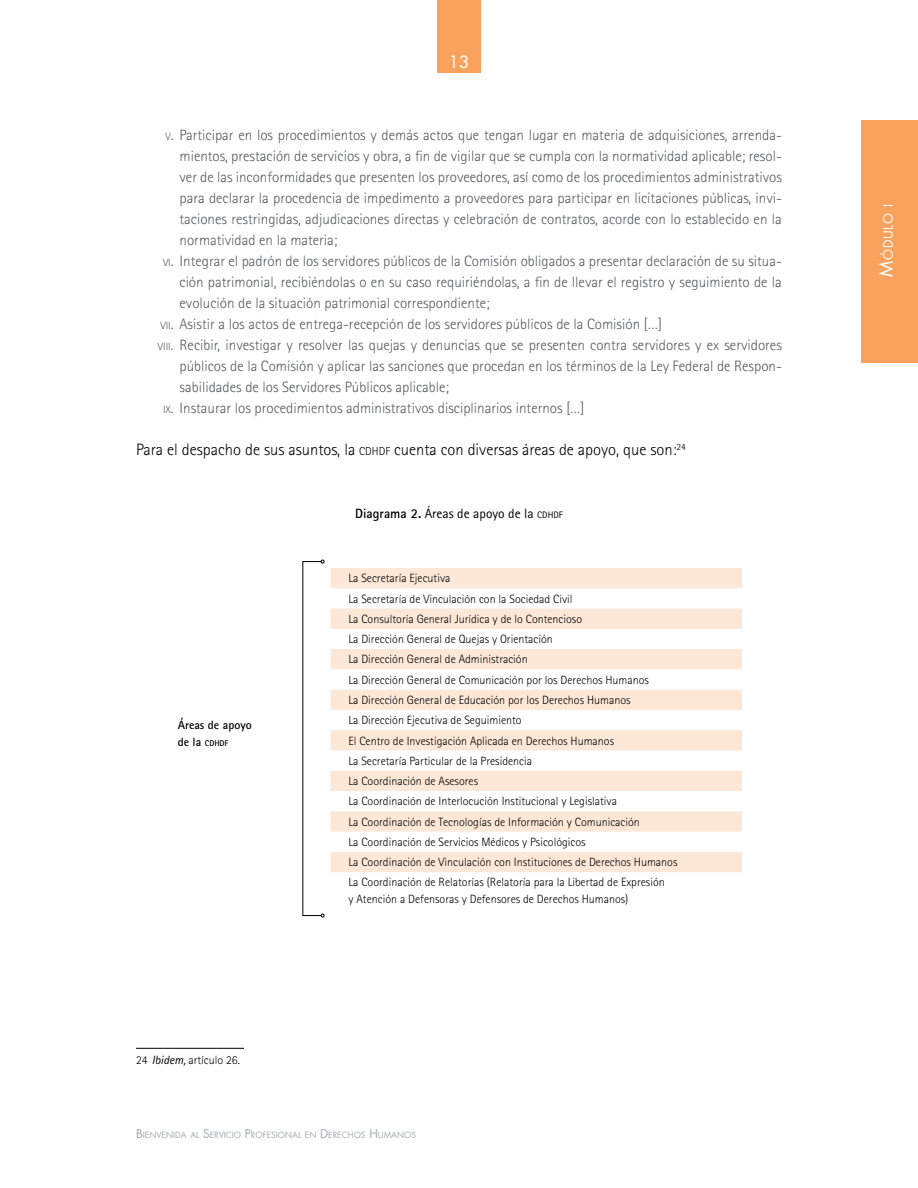
<style>
.page{position:relative;width:918px;height:1188px;background:#fff}
.page>*{position:absolute;margin:0;border:0;box-sizing:border-box;transform-origin:0 0}
.t1{font:300 16.5px "Rotis Sans Serif Std";color:#000}
.t2{font:500 16.5px "Futura Std";color:#fff}
.t3{font:300 15px "Rotis Sans Serif Std";color:#58595b}
.t4{font:13.5px "Rotis Sans Serif Std";color:#000}
.t5{font:12.6px "Futura Std";letter-spacing:.055em;color:#fff}
.t6{font:300 12px/20.2px "Rotis Sans Serif Std";color:#000}
.t7{font:300 12px "Rotis Sans Serif";color:#000}
.t8{font:700 12px "Rotis Sans Serif Std";color:#000}
.t9{font:8.4px "Futura Std";color:#a7a9ac}
.t10{font:700 8.4px "Rotis Sans Serif Std";color:#000}
.s1{font-size:10.5px}
.s2{font-size:11.55px}
.s3{font-size:12px}
.s4{font-family:"Rotis Sans Serif Std"}
.s5{font-family:"Rotis Sans Serif Std";font-weight:400;font-style:italic}
.s6{font-weight:700}
.s7{font-size:9.45px}
.s8{font-size:18px}
</style>
<div class="page">
<div style="left:861px;top:120px;width:57px;height:243px;background:#f9a25e"></div>
<div style="left:437px;top:0;width:44px;height:72px;background:#f9a25e"></div>
<hr style="left:136px;top:1048px;width:108px;height:1px;background:#000">
<svg style="left:330px;top:568px;width:412px;height:304px;fill:#fde8d7"></svg>
<svg style="left:302px;top:560px;width:22px;height:357px"></svg>
<p class="t2" style="left:449px;top:52px;width:21px">13</p>
<p class="t3" style="left:166px;top:126px;width:618px"><span class="s1">V</span>. Participar en los procedimientos y demás actos que tengan lugar en materia de adquisiciones, arrenda-</p>
<p class="t3" style="left:180px;top:147px;width:604px">mientos, prestación de servicios y obra, a fin de vigilar que se cumpla con la normatividad aplicable; resol-</p>
<p class="t3" style="left:180px;top:168px;width:604px">ver de las inconformidades que presenten los proveedores, así como de los procedimientos administrativos</p>
<p class="t3" style="left:180px;top:189px;width:604px">para declarar la procedencia de impedimento a proveedores para participar en licitaciones públicas, invi-</p>
<p class="t3" style="left:180px;top:210px;width:604px">taciones restringidas, adjudicaciones directas y celebración de contratos, acorde con lo establecido en la</p>
<p class="t3" style="left:180px;top:231px;width:160px">normatividad en la materia;</p>
<p class="t3" style="left:163px;top:252px;width:620px"><span class="s1">VI</span>. Integrar el padrón de los servidores públicos de la Comisión obligados a presentar declaración de su situa-</p>
<p class="t3" style="left:180px;top:273px;width:604px">ción patrimonial, recibiéndolas o en su caso requiriéndolas, a fin de llevar el registro y seguimiento de la</p>
<p class="t3" style="left:180px;top:294px;width:312px">evolución de la situación patrimonial correspondiente;</p>
<p class="t3" style="left:160px;top:315px;width:503px"><span class="s1">VII</span>. Asistir a los actos de entrega-recepción de los servidores públicos de la Comisión […]</p>
<p class="t3" style="left:158px;top:336px;width:625px"><span class="s1">VIII</span>. Recibir, investigar y resolver las quejas y denuncias que se presenten contra servidores y ex servidores</p>
<p class="t3" style="left:180px;top:357px;width:604px">públicos de la Comisión y aplicar las sanciones que procedan en los términos de la Ley Federal de Respon-</p>
<p class="t3" style="left:180px;top:378px;width:271px">sabilidades de los Servidores Públicos aplicable;</p>
<p class="t3" style="left:163px;top:399px;width:423px"><span class="s1">IX</span>. Instaurar los procedimientos administrativos disciplinarios internos […]</p>
<p class="t1" style="left:136px;top:440px;width:551px">Para el despacho de sus asuntos, la <span class="s2">CDHDF</span> cuenta con diversas áreas de apoyo, que son:<sup>24</sup></p>
<p class="t8" style="left:178px;top:718px;width:75px">Áreas de apoyo</p>
<p class="t10" style="left:178px;top:737px;width:52px"><span class="s3">de la</span> cdhdf</p>
<p class="t7" style="left:136px;top:1053px;width:105px"><span class="s4">24</span> <span class="s5">Ibidem,</span> artículo 26.</p>
<p class="t4" style="left:355px;top:506px;width:209px"><span class="s6">Diagrama 2.</span> Áreas de apoyo de la <span class="s7">cdhdf</span></p>
<p class="t6" style="left:348px;top:568px;width:331px">La Secretaría Ejecutiva<br>La Secretaría de Vinculación con la Sociedad Civil<br>La Consultoría General Jurídica y de lo Contencioso<br>La Dirección General de Quejas y Orientación<br>La Dirección General de Administración<br>La Dirección General de Comunicación por los Derechos Humanos<br>La Dirección General de Educación por los Derechos Humanos<br>La Dirección Ejecutiva de Seguimiento<br>El Centro de Investigación Aplicada en Derechos Humanos<br>La Secretaría Particular de la Presidencia<br>La Coordinación de Asesores<br>La Coordinación de Interlocución Institucional y Legislativa<br>La Coordinación de Tecnologías de Información y Comunicación<br>La Coordinación de Servicios Médicos y Psicológicos<br>La Coordinación de Vinculación con Instituciones de Derechos Humanos La Coordinación de Relatorías (Relatoría para la Libertad de Expresión</p>
<p class="t6" style="left:348px;top:889px;width:281px">y Atención a Defensoras y Defensores de Derechos Humanos)</p>
<p class="t9" style="left:136px;top:1129px;width:281px"><span class="s3">B</span>IENVENIDA AL <span class="s3">S</span>ERVICIO <span class="s3">P</span>ROFESIONAL EN <span class="s3">D</span>ERECHOS <span class="s3">H</span> UMANOS</p>
<p class="t5" style="left:880px;top:277px;width:75px;rotate:-90deg"><span class="s8">M</span>ÓDULO I</p>
</div>
